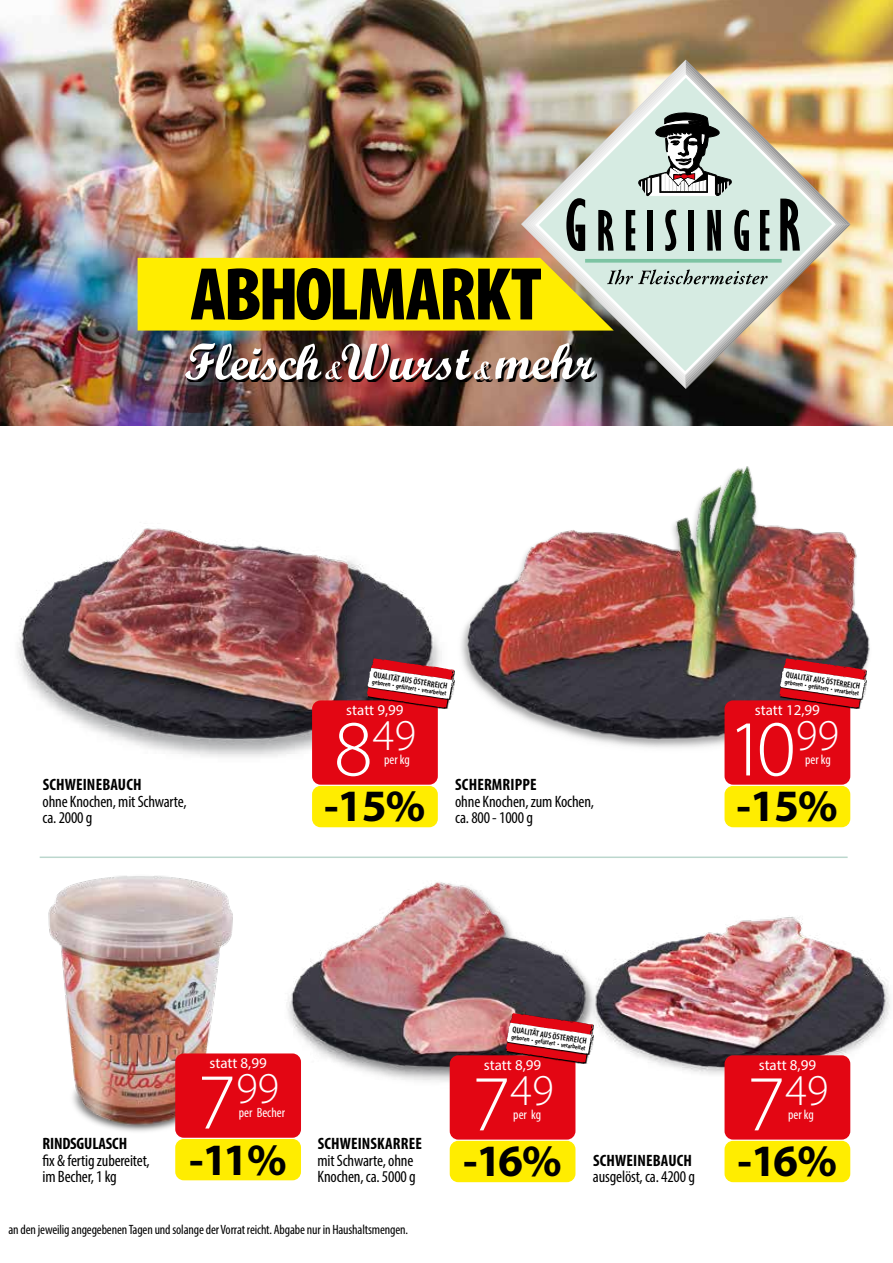
<style>
.page{position:relative;width:893px;height:1263px;background:#fff}
.page>*{position:absolute;margin:0;border:0;box-sizing:border-box;transform-origin:0 0}
.t1{font:300 79.8px "Myriad Pro";color:#fff}
.t2{font:900 condensed 75.3px "Myriad Pro";letter-spacing:-.03em;color:#000}
.t3{font:700 45px "Myriad Pro";letter-spacing:-.06em;color:#000}
.t4{font:300 44.25px "Myriad Pro";color:#fff}
.t5{font:condensed 16.5px/16.5px "Myriad Pro";letter-spacing:-.01em;color:#000}
.t6{font:700 condensed 16.5px "Myriad Pro";letter-spacing:.01em;color:#000}
.t7{font:700 condensed 16.5px "Myriad Pro";letter-spacing:-.01em;color:#000}
.t8{font:15px "Myriad Pro";color:#fff}
.t9{font:condensed 13.5px "Myriad Pro";letter-spacing:-.01em;color:#000}
.t10{font:condensed 13.5px "Myriad Pro";color:#fff}
.t11{font:600 condensed 8.55px "Myriad Pro";color:#000}
.t12{font:600 condensed 6.75px "Myriad Pro";color:#000}
.s1{font-size:79.8px}
</style>
<div class="page">
<img style="left:287px;top:882px;width:302px;height:234px">
<img style="left:39px;top:857px;width:223px;height:323px">
<img style="left:466px;top:466px;width:404px;height:304px">
<img style="left:18px;top:528px;width:448px;height:264px">
<img style="left:589px;top:916px;width:301px;height:174px">
<hr style="left:40px;top:856px;width:808px;height:2px;background:#bbd7cd">
<img style="left:0;top:0;width:893px;height:425px">
<div style="left:312px;top:700px;width:126px;height:85px;background:#e30613;border-radius:9px"></div>
<div style="left:312px;top:786px;width:126px;height:41px;background:#ffed00;border-radius:9px"></div>
<div style="left:724px;top:700px;width:126px;height:85px;background:#e30613;border-radius:9px"></div>
<div style="left:724px;top:786px;width:126px;height:41px;background:#ffed00;border-radius:9px"></div>
<svg style="left:436px;top:708px;width:18px;height:1px"></svg>
<svg style="left:367px;top:658px;width:87px;height:50px"></svg>
<svg style="left:848px;top:659px;width:19px;height:50px"></svg>
<svg style="left:779px;top:658px;width:87px;height:50px"></svg>
<img style="left:39px;top:858px;width:4px;height:300px">
<img style="left:138px;top:60px;width:712px;height:329px">
<div style="left:175px;top:1053px;width:126px;height:85px;background:#e30613;border-radius:9px"></div>
<div style="left:175px;top:1139px;width:126px;height:41px;background:#ffed00;border-radius:9px"></div>
<div style="left:450px;top:1055px;width:125px;height:84px;background:#e30613;border-radius:9px"></div>
<div style="left:450px;top:1141px;width:125px;height:41px;background:#ffed00;border-radius:9px"></div>
<div style="left:724px;top:1055px;width:126px;height:84px;background:#e30613;border-radius:9px"></div>
<div style="left:724px;top:1141px;width:126px;height:41px;background:#ffed00;border-radius:9px"></div>
<svg style="left:506px;top:1013px;width:87px;height:50px"></svg>
<h2 class="t2" style="left:191px;top:252px;width:353px">ABHOLMARKT</h2>
<p class="t12" style="left:373px;top:678px;width:77px;rotate:9deg">geboren • gefüttert • verarbeitet</p>
<p class="t11" style="left:787px;top:670px;width:76px;rotate:9deg">QUALITÄT AUS ÖSTERREICH</p>
<p class="t11" style="left:374px;top:670px;width:76px;rotate:9deg">QUALITÄT AUS ÖSTERREICH</p>
<p class="t12" style="left:785px;top:678px;width:77px;rotate:9deg">geboren • gefüttert • verarbeitet</p>
<p class="t6" style="left:43px;top:774px;width:100px">SCHWEINEBAUCH</p>
<p class="t5" style="left:43px;top:793px;width:146px">ohne Knochen, mit Schwarte, ca. 2000 g</p>
<p class="t8" style="left:346px;top:701px;width:59px">statt 9,99</p>
<h3 class="t4" style="left:334px;top:711px;width:84px"><span class="s1">8</span>49</h3>
<p class="t10" style="left:384px;top:751px;width:27px">per kg</p>
<h3 class="t3" style="left:324px;top:777px;width:103px">-15%</h3>
<p class="t6" style="left:455px;top:774px;width:83px">SCHERMRIPPE</p>
<p class="t5" style="left:455px;top:793px;width:141px">ohne Knochen, zum Kochen, ca. 800 - 1000 g</p>
<p class="t8" style="left:755px;top:701px;width:67px">statt 12,99</p>
<h1 class="t1" style="left:727px;top:705px;width:113px">10<sup>99</sup></h1>
<p class="t10" style="left:805px;top:751px;width:27px">per kg</p>
<h3 class="t3" style="left:736px;top:777px;width:103px">-15%</h3>
<p class="t7" style="left:43px;top:1133px;width:86px">RINDSGULASCH</p>
<p class="t5" style="left:43px;top:1152px;width:109px">fix &amp; fertig zubereitet, im Becher, 1 kg</p>
<p class="t11" style="left:513px;top:1025px;width:76px;rotate:9deg">QUALITÄT AUS ÖSTERREICH</p>
<p class="t12" style="left:512px;top:1033px;width:77px;rotate:9deg">geboren • gefüttert • verarbeitet</p>
<p class="t8" style="left:209px;top:1054px;width:59px">statt 8,99</p>
<h3 class="t4" style="left:197px;top:1064px;width:84px"><span class="s1">7</span>99</h3>
<p class="t10" style="left:239px;top:1104px;width:48px">per Becher</p>
<p class="t8" style="left:484px;top:1056px;width:59px">statt 8,99</p>
<h3 class="t4" style="left:471px;top:1066px;width:84px"><span class="s1">7</span>49</h3>
<p class="t10" style="left:513px;top:1106px;width:29px">per kg</p>
<h3 class="t3" style="left:189px;top:1130px;width:99px">-11%</h3>
<p class="t6" style="left:318px;top:1133px;width:106px">SCHWEINSKARREE</p>
<p class="t5" style="left:317px;top:1152px;width:100px">mit Schwarte, ohne<br>Knochen, ca. 5000 g</p>
<p class="t6" style="left:593px;top:1150px;width:100px">SCHWEINEBAUCH</p>
<h3 class="t3" style="left:463px;top:1132px;width:100px">-16%</h3>
<p class="t5" style="left:593px;top:1168px;width:104px">ausgelöst, ca. 4200 g</p>
<p class="t9" style="left:8px;top:1221px;width:401px">an den jeweilig angegebenen Tagen und solange der Vorrat reicht. Abgabe nur in Haushaltsmengen.</p>
<p class="t8" style="left:759px;top:1056px;width:59px">statt 8,99</p>
<h3 class="t4" style="left:746px;top:1066px;width:84px"><span class="s1">7</span>49</h3>
<p class="t10" style="left:788px;top:1106px;width:27px">per kg</p>
<h3 class="t3" style="left:737px;top:1132px;width:101px">-16%</h3>
</div>
